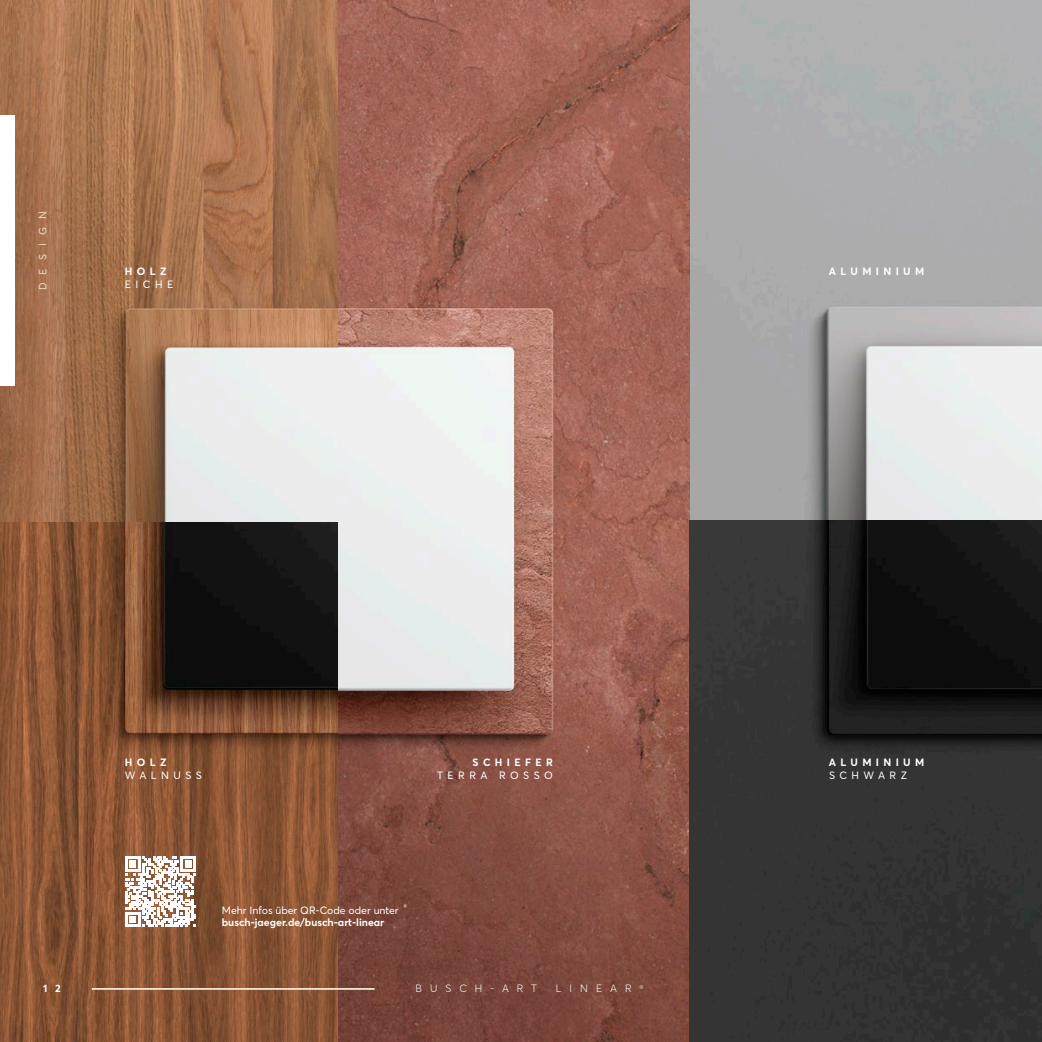
<style>
.page{position:relative;width:1042px;height:1042px;background:#fff}
.page>*{position:absolute;margin:0;border:0;box-sizing:border-box;transform-origin:0 0}
.t1{font:700 10.5px "BJE Averta";letter-spacing:.41em;color:#fff}
.t2{font:10.5px "BJE Averta";letter-spacing:.42em;color:#fff}
.t3{font:700 10.5px "BJE Averta";color:#fff}
.t4{font:10.5px "BJE Averta";color:#fff}
.t5{font:300 10.5px "BJE Averta";letter-spacing:.76em;color:#fff}
</style>
<div class="page">
<img style="left:0;top:0;width:1042px;height:1042px">
<svg style="left:125px;top:856px;width:71px;height:71px"></svg>
<hr style="left:92px;top:988px;width:283px;height:2px;background:#f7ead7">
<div style="left:0;top:115px;width:15px;height:271px;background:#fff"></div>
<p class="t2" style="left:37px;top:290px;width:81px;rotate:-90deg">DESIGN</p>
<p class="t1" style="left:125px;top:265px;width:43px">HOLZ</p>
<p class="t1" style="left:829px;top:265px;width:97px">ALUMINIUM</p>
<p class="t2" style="left:125px;top:278px;width:50px">EICHE</p>
<p class="t1" style="left:125px;top:756px;width:43px">HOLZ</p>
<p class="t2" style="left:125px;top:769px;width:79px">WALNUSS</p>
<p class="t1" style="left:472px;top:756px;width:82px">SCHIEFER</p>
<p class="t2" style="left:437px;top:769px;width:117px">TERRA ROSSO</p>
<p class="t4" style="left:222px;top:904px;width:178px">Mehr Infos über QR-Code oder unter</p>
<p class="t3" style="left:222px;top:916px;width:164px">busch-jaeger.de/busch-art-linear</p>
<p class="t1" style="left:829px;top:756px;width:97px">ALUMINIUM</p>
<p class="t2" style="left:829px;top:769px;width:80px">SCHWARZ</p>
<p class="t1" style="left:43px;top:982px;width:19px">1 2</p>
<p class="t5" style="left:415px;top:982px;width:123px">BUSCH-ART</p>
<p class="t5" style="left:556px;top:982px;width:89px">LINEAR <sup>®</sup></p>
</div>
